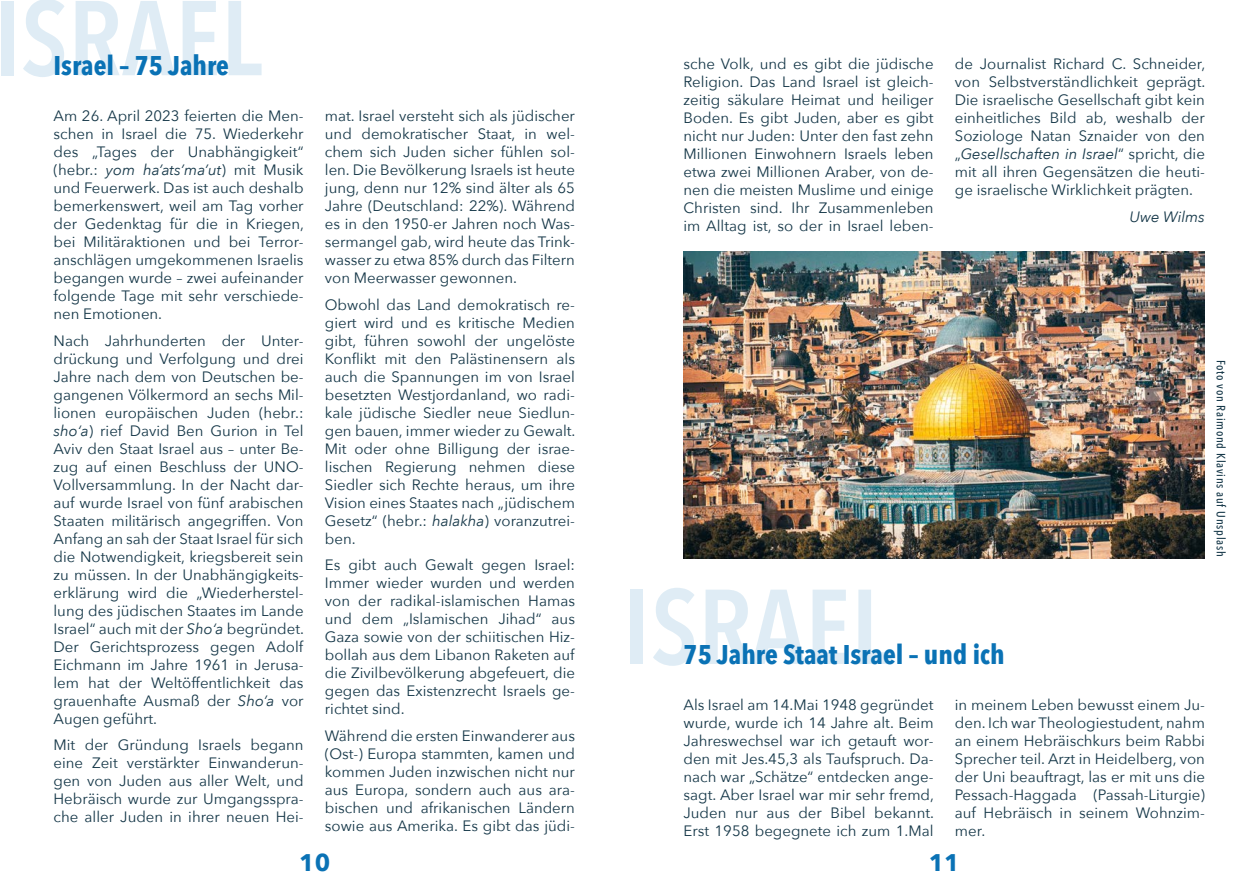
<style>
.page{position:relative;width:1259px;height:893px;background:#fff}
.page>*{position:absolute;margin:0;border:0;box-sizing:border-box;transform-origin:0 0}
.t1{font:600 105px "Avenir Next Condensed";color:#0a72b5}
.t2{font:700 27px "Avenir Next Condensed";color:#0a72b5}
.Fließtext{font:700 24px "Avenir Next";color:#0a72b5}
.Fließtext-2{font:15px/18px "Avenir Next";color:#153748;text-align:justify}
.Fließtext-3{font:italic 15px "Avenir Next";color:#153748}
.t3{font:500 12px "Avenir Next Condensed";letter-spacing:.06em;color:#153748}
.s1{font-style:italic}
</style>
<div class="page">
<img style="left:683px;top:252px;width:522px;height:306px">
<h1 class="t1" style="left:-7px;top:-52px;width:271px">ISRAEL</h1>
<p class="t2" style="left:54px;top:49px;width:177px">Israel – 75 Jahre</p>
<p class="Fließtext-2" style="left:54px;top:106px;width:252px">Am 26. April 2023 feierten die Men&shy;schen in Israel die 75. Wiederkehr des „Tages der Unabhängigkeit“ (hebr.: <span class="s1">yom ha’ats’ma’ut</span>) mit Musik und Feuerwerk. Das ist auch deshalb bemerkenswert, weil am Tag vorher der Gedenktag für die in Kriegen, bei Militäraktionen und bei Terror&shy;anschlägen umgekommenen Israelis begangen wurde – zwei aufeinander folgende Tage mit sehr verschiede&shy;nen Emotionen.</p>
<p class="Fließtext-2" style="left:54px;top:331px;width:252px">Nach Jahrhunderten der Unter&shy;drückung und Verfolgung und drei Jahre nach dem von Deutschen be&shy;gangenen Völkermord an sechs Mil&shy;lionen europäischen Juden (hebr.: <span class="s1">sho‘a</span>) rief David Ben Gurion in Tel Aviv den Staat Israel aus – unter Be&shy;zug auf einen Beschluss der UNO-Vollversammlung. In der Nacht dar&shy;auf wurde Israel von fünf arabischen Staaten militärisch angegriffen. Von Anfang an sah der Staat Israel für sich die Notwendigkeit, kriegsbereit sein zu müssen. In der Unabhängigkeits&shy;erklärung wird die „Wiederherstel&shy;lung des jüdischen Staates im Lande Israel“ auch mit der <span class="s1">Sho‘a</span> begründet.<br>Der Gerichtsprozess gegen Adolf Eichmann im Jahre 1961 in Jerusa&shy;lem hat der Weltöffentlichkeit das grauenhafte Ausmaß der <span class="s1">Sho’a</span> vor Augen geführt.</p>
<p class="Fließtext-2" style="left:54px;top:735px;width:252px">Mit der Gründung Israels begann eine Zeit verstärkter Einwanderun&shy;gen von Juden aus aller Welt, und Hebräisch wurde zur Umgangsspra&shy;che aller Juden in ihrer neuen Hei-</p>
<p class="Fließtext-2" style="left:325px;top:106px;width:252px">mat. Israel versteht sich als jüdischer und demokratischer Staat, in wel&shy;chem sich Juden sicher fühlen sol&shy;len. Die Bevölkerung Israels ist heute jung, denn nur 12% sind älter als 65<br>Jahre (Deutschland: 22%). Während es in den 1950-er Jahren noch Was&shy;sermangel gab, wird heute das Trink&shy;wasser zu etwa 85% durch das Filtern von Meerwasser gewonnen.</p>
<p class="Fließtext-2" style="left:325px;top:295px;width:252px">Obwohl das Land demokratisch re&shy;giert wird und es kritische Medien gibt, führen sowohl der ungelöste Konflikt mit den Palästinensern als auch die Spannungen im von Israel besetzten Westjordanland, wo radi&shy;kale jüdische Siedler neue Siedlun&shy;gen bauen, immer wieder zu Gewalt.<br>Mit oder ohne Billigung der israe&shy;lischen Regierung nehmen diese Siedler sich Rechte heraus, um ihre Vision eines Staates nach „jüdischem Gesetz“ (hebr.: <span class="s1">halakha</span>) voranzutrei&shy;ben.</p>
<p class="Fließtext-2" style="left:325px;top:555px;width:252px">Es gibt auch Gewalt gegen Israel:<br>Immer wieder wurden und werden von der radikal-islamischen Hamas und dem „Islamischen Jihad“ aus Gaza sowie von der schiitischen Hiz&shy;bollah aus dem Libanon Raketen auf die Zivilbevölkerung abgefeuert, die gegen das Existenzrecht Israels ge&shy;richtet sind.</p>
<p class="Fließtext-2" style="left:325px;top:726px;width:252px">Während die ersten Einwanderer aus (Ost-) Europa stammten, kamen und kommen Juden inzwischen nicht nur aus Europa, sondern auch aus ara&shy;bischen und afrikanischen Ländern sowie aus Amerika. Es gibt das jüdi-</p>
<p class="Fließtext-2" style="left:683px;top:54px;width:252px">sche Volk, und es gibt die jüdische Religion. Das Land Israel ist gleich&shy;zeitig säkulare Heimat und heiliger Boden. Es gibt Juden, aber es gibt nicht nur Juden: Unter den fast zehn Millionen Einwohnern Israels leben etwa zwei Millionen Araber, von de&shy;nen die meisten Muslime und einige Christen sind. Ihr Zusammenleben im Alltag ist, so der in Israel leben-</p>
<p class="Fließtext-2" style="left:955px;top:54px;width:252px">de Journalist Richard C. Schneider, von Selbstverständlichkeit geprägt.<br>Die israelische Gesellschaft gibt kein einheitliches Bild ab, weshalb der Soziologe Natan Sznaider von den „<span class="s1">Gesellschaften in Israel</span>“ spricht, die mit all ihren Gegensätzen die heuti&shy;ge israelische Wirklichkeit prägten.</p>
<p class="Fließtext-3" style="left:1129px;top:204px;width:77px">Uwe Wilms</p>
<h1 class="t1" style="left:623px;top:536px;width:271px">ISRAEL</h1>
<p class="t2" style="left:683px;top:638px;width:322px">75 Jahre Staat Israel – und ich</p>
<p class="Fließtext-2" style="left:683px;top:695px;width:252px">Als Israel am 14.Mai 1948 gegründet wurde, wurde ich 14 Jahre alt. Beim Jahreswechsel war ich getauft wor&shy;den mit Jes.45,3 als Taufspruch. Da&shy;nach war „Schätze“ entdecken ange&shy;sagt. Aber Israel war mir sehr fremd, Juden nur aus der Bibel bekannt.<br>Erst 1958 begegnete ich zum 1.Mal</p>
<p class="Fließtext-2" style="left:955px;top:695px;width:252px">in meinem Leben bewusst einem Ju&shy;den. Ich war Theologiestudent, nahm an einem Hebräischkurs beim Rabbi Sprecher teil. Arzt in Heidelberg, von der Uni beauftragt, las er mit uns die Pessach-Haggada (Passah-Liturgie) auf Hebräisch in seinem Wohnzim&shy;mer.</p>
<p class="Fließtext" style="left:299px;top:842px;width:33px">10</p>
<p class="Fließtext" style="left:928px;top:842px;width:33px">11</p>
<p class="t3" style="left:1228px;top:360px;width:198px;rotate:90deg">Foto von Raimond Klavins auf Unsplash</p>
</div>
